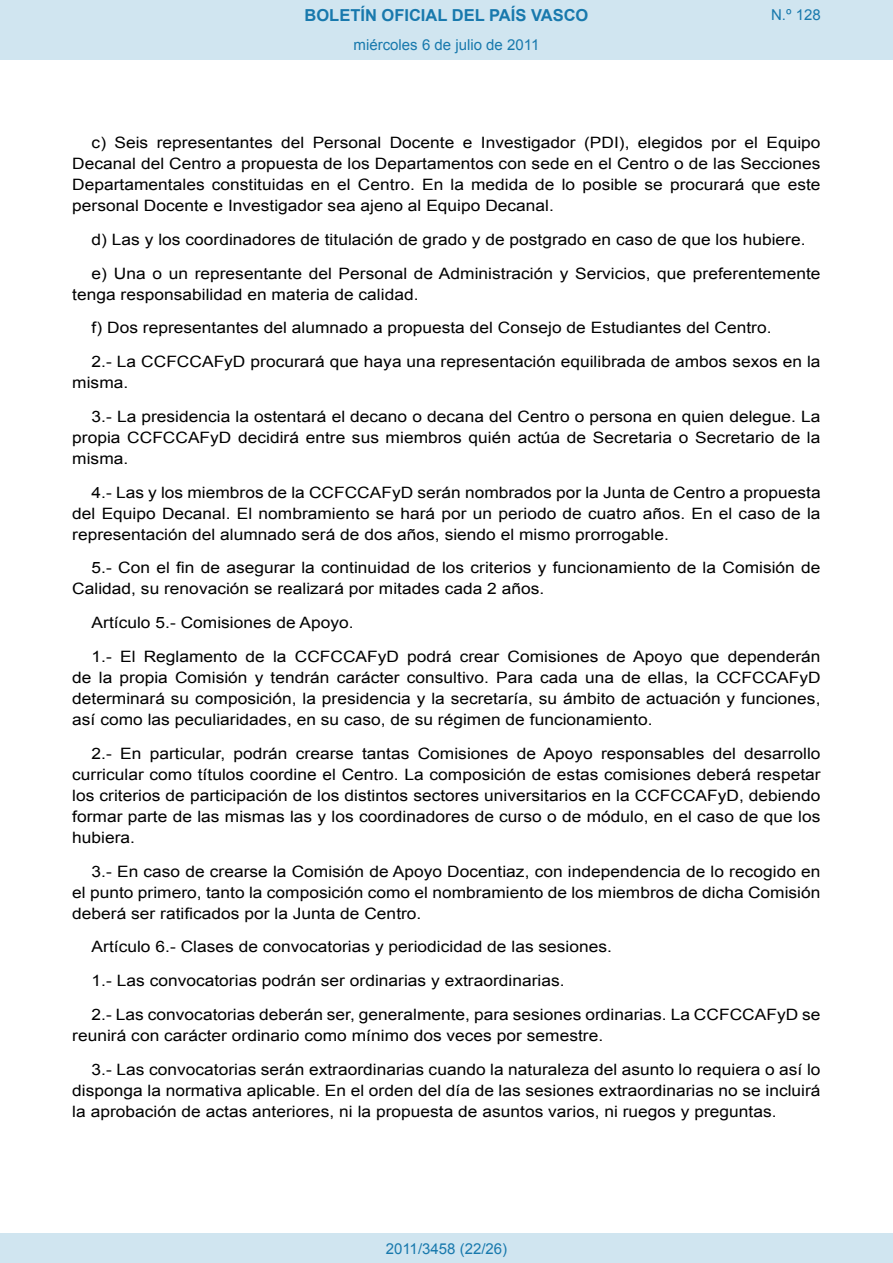
<style>
.page{position:relative;width:893px;height:1263px;background:#fff}
.page>*{position:absolute;margin:0;border:0;box-sizing:border-box;transform-origin:0 0}
.t1{font:700 16.5px "Arial";color:#1879ad}
.BOPVDetalle{font:15.6px/21px "Arial";color:#000;text-align:justify;scale:1.11 1}
.Paginacion_Centro{font:15px "Arial";color:#1879ad}
</style>
<div class="page">
<div style="left:0;top:0;width:893px;height:60px;background:#d0e5f0"></div>
<div style="left:0;top:1233px;width:893px;height:30px;background:#d0e5f0"></div>
<p class="t1" style="left:305px;top:4px;width:285px">BOLETÍN OFICIAL DEL PAÍS VASCO</p>
<p class="Paginacion_Centro" style="left:354px;top:35px;width:187px">miércoles 6 de julio de 2011</p>
<p class="Paginacion_Centro" style="left:771px;top:5px;width:51px">N.º 128</p>
<p class="BOPVDetalle" style="left:72px;top:132px;width:676px;text-indent:19px">c) Seis representantes del Personal Docente e Investigador (PDI), elegidos por el Equipo Decanal del Centro a propuesta de los Departamentos con sede en el Centro o de las Secciones Departamentales constituidas en el Centro. En la medida de lo posible se procurará que este personal Docente e Investigador sea ajeno al Equipo Decanal.</p>
<p class="BOPVDetalle" style="left:92px;top:229px;width:645px">d) Las y los coordinadores de titulación de grado y de postgrado en caso de que los hubiere.</p>
<p class="BOPVDetalle" style="left:72px;top:263px;width:676px;text-indent:19px">e) Una o un representante del Personal de Administración y Servicios, que preferentemente tenga responsabilidad en materia de calidad.</p>
<p class="BOPVDetalle" style="left:92px;top:318px;width:614px">f) Dos representantes del alumnado a propuesta del Consejo de Estudiantes del Centro.</p>
<p class="BOPVDetalle" style="left:72px;top:351px;width:676px;text-indent:19px">2.- La CCFCCAFyD procurará que haya una representación equilibrada de ambos sexos en la misma.</p>
<p class="BOPVDetalle" style="left:72px;top:406px;width:676px;text-indent:19px">3.- La presidencia la ostentará el decano o decana del Centro o persona en quien delegue. La propia CCFCCAFyD decidirá entre sus miembros quién actúa de Secretaria o Secretario de la misma.</p>
<p class="BOPVDetalle" style="left:72px;top:482px;width:676px;text-indent:19px">4.- Las y los miembros de la CCFCCAFyD serán nombrados por la Junta de Centro a propuesta del Equipo Decanal. El nombramiento se hará por un periodo de cuatro años. En el caso de la representación del alumnado será de dos años, siendo el mismo prorrogable.</p>
<p class="BOPVDetalle" style="left:72px;top:558px;width:676px;text-indent:19px">5.- Con el fin de asegurar la continuidad de los criterios y funcionamiento de la Comisión de<br>Calidad, su renovación se realizará por mitades cada 2 años.</p>
<p class="BOPVDetalle" style="left:92px;top:612px;width:238px">Artículo 5.- Comisiones de Apoyo.</p>
<p class="BOPVDetalle" style="left:72px;top:646px;width:676px;text-indent:19px">1.- El Reglamento de la CCFCCAFyD podrá crear Comisiones de Apoyo que dependerán de la propia Comisión y tendrán carácter consultivo. Para cada una de ellas, la CCFCCAFyD determinará su composición, la presidencia y la secretaría, su ámbito de actuación y funciones, así como las peculiaridades, en su caso, de su régimen de funcionamiento.</p>
<p class="BOPVDetalle" style="left:72px;top:743px;width:676px;text-indent:19px">2.- En particular, podrán crearse tantas Comisiones de Apoyo responsables del desarrollo curricular como títulos coordine el Centro. La composición de estas comisiones deberá respetar los criterios de participación de los distintos sectores universitarios en la CCFCCAFyD, debiendo formar parte de las mismas las y los coordinadores de curso o de módulo, en el caso de que los hubiera.</p>
<p class="BOPVDetalle" style="left:72px;top:861px;width:675px;text-indent:19px">3.- En caso de crearse la Comisión de Apoyo Docentiaz, con independencia de lo recogido en el punto primero, tanto la composición como el nombramiento de los miembros de dicha Comisión deberá ser ratificados por la Junta de Centro.</p>
<p class="BOPVDetalle" style="left:92px;top:936px;width:470px">Artículo 6.- Clases de convocatorias y periodicidad de las sesiones.</p>
<p class="BOPVDetalle" style="left:92px;top:970px;width:428px">1.- Las convocatorias podrán ser ordinarias y extraordinarias.</p>
<p class="BOPVDetalle" style="left:72px;top:1004px;width:676px;text-indent:19px">2.- Las convocatorias deberán ser, generalmente, para sesiones ordinarias. La CCFCCAFyD se reunirá con carácter ordinario como mínimo dos veces por semestre.</p>
<p class="BOPVDetalle" style="left:72px;top:1059px;width:676px;text-indent:19px">3.- Las convocatorias serán extraordinarias cuando la naturaleza del asunto lo requiera o así lo disponga la normativa aplicable. En el orden del día de las sesiones extraordinarias no se incluirá la aprobación de actas anteriores, ni la propuesta de asuntos varios, ni ruegos y preguntas.</p>
<p class="Paginacion_Centro" style="left:386px;top:1238px;width:123px">2011/3458 (22/26)</p>
</div>
